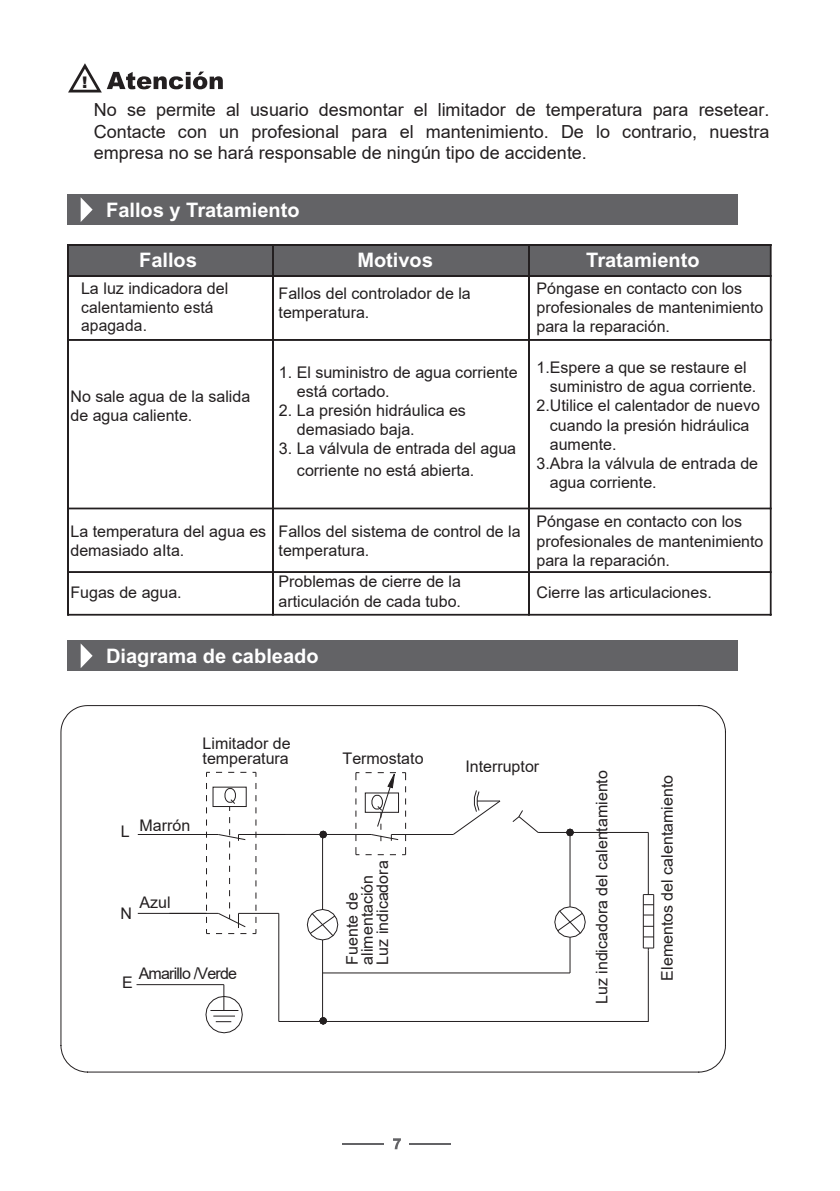
<style>
.page{position:relative;width:840px;height:1191px;background:#fff}
.page>*{position:absolute;margin:0;border:0;box-sizing:border-box;transform-origin:0 0}
.t1{font:700 20px "Arial";color:#fff}
.t2{font:18px/21.6px "Arial";color:#231f20;text-align:justify}
.t3{font:16px/19.2px "Arial";color:#231f20}
.t4{font:16px "Arial";letter-spacing:-.05em;color:#231f20}
.t5{font:900 16px "Arial";color:#231f20}
</style>
<div class="page">
<div style="left:68px;top:245px;width:702px;height:31px;background:#636366"></div>
<svg style="left:393px;top:1138px;width:7px;height:11px"></svg>
<hr style="left:408px;top:1143px;width:42px;height:2px;background:#636366">
<hr style="left:342px;top:1143px;width:41px;height:2px;background:#636366">
<div style="left:68px;top:244px;width:205px;height:2px;border:1px solid #231f20"></div>
<div style="left:272px;top:244px;width:257px;height:2px;border:1px solid #231f20"></div>
<div style="left:528px;top:244px;width:242px;height:2px;border:1px solid #231f20"></div>
<div style="left:67px;top:245px;width:2px;height:31px;border:1px solid #231f20"></div>
<div style="left:272px;top:245px;width:2px;height:31px;border:1px solid #231f20"></div>
<div style="left:527px;top:245px;width:2px;height:31px;border:1px solid #231f20"></div>
<div style="left:769px;top:245px;width:2px;height:31px;border:1px solid #231f20"></div>
<div style="left:68px;top:275px;width:205px;height:2px;border:1px solid #231f20"></div>
<div style="left:272px;top:275px;width:257px;height:2px;border:1px solid #231f20"></div>
<div style="left:528px;top:275px;width:242px;height:2px;border:1px solid #231f20"></div>
<div style="left:67px;top:276px;width:2px;height:64px;border:1px solid #231f20"></div>
<div style="left:272px;top:276px;width:2px;height:64px;border:1px solid #231f20"></div>
<div style="left:527px;top:276px;width:2px;height:64px;border:1px solid #231f20"></div>
<div style="left:769px;top:276px;width:2px;height:64px;border:1px solid #231f20"></div>
<div style="left:68px;top:339px;width:205px;height:2px;border:1px solid #231f20"></div>
<div style="left:272px;top:339px;width:257px;height:2px;border:1px solid #231f20"></div>
<div style="left:528px;top:339px;width:242px;height:2px;border:1px solid #231f20"></div>
<div style="left:67px;top:340px;width:2px;height:169px;border:1px solid #231f20"></div>
<div style="left:272px;top:340px;width:2px;height:169px;border:1px solid #231f20"></div>
<div style="left:527px;top:340px;width:2px;height:169px;border:1px solid #231f20"></div>
<div style="left:769px;top:340px;width:2px;height:169px;border:1px solid #231f20"></div>
<div style="left:68px;top:507px;width:205px;height:2px;border:1px solid #231f20"></div>
<div style="left:272px;top:507px;width:257px;height:2px;border:1px solid #231f20"></div>
<div style="left:528px;top:507px;width:242px;height:2px;border:1px solid #231f20"></div>
<div style="left:67px;top:508px;width:2px;height:64px;border:1px solid #231f20"></div>
<div style="left:272px;top:508px;width:2px;height:64px;border:1px solid #231f20"></div>
<div style="left:527px;top:508px;width:2px;height:64px;border:1px solid #231f20"></div>
<div style="left:769px;top:508px;width:2px;height:64px;border:1px solid #231f20"></div>
<div style="left:68px;top:571px;width:205px;height:2px;border:1px solid #231f20"></div>
<div style="left:272px;top:571px;width:257px;height:2px;border:1px solid #231f20"></div>
<div style="left:528px;top:571px;width:242px;height:2px;border:1px solid #231f20"></div>
<div style="left:67px;top:572px;width:2px;height:43px;border:1px solid #231f20"></div>
<div style="left:68px;top:614px;width:205px;height:1px;border:1px solid #231f20"></div>
<div style="left:272px;top:572px;width:2px;height:43px;border:1px solid #231f20"></div>
<div style="left:272px;top:614px;width:257px;height:1px;border:1px solid #231f20"></div>
<div style="left:527px;top:572px;width:2px;height:43px;border:1px solid #231f20"></div>
<div style="left:528px;top:614px;width:242px;height:1px;border:1px solid #231f20"></div>
<div style="left:769px;top:572px;width:2px;height:43px;border:1px solid #231f20"></div>
<div style="left:68px;top:194px;width:669px;height:31px;background:#636366"></div>
<svg style="left:81px;top:197px;width:12px;height:25px"></svg>
<div style="left:68px;top:640px;width:669px;height:31px;background:#636366"></div>
<svg style="left:81px;top:644px;width:12px;height:24px"></svg>
<svg style="left:68px;top:63px;width:155px;height:29px"></svg>
<svg style="left:60px;top:705px;width:665px;height:368px"></svg>
<svg style="left:402px;top:847px;width:4px;height:8px"></svg>
<svg style="left:355px;top:847px;width:4px;height:8px"></svg>
<svg style="left:355px;top:772px;width:4px;height:8px"></svg>
<hr style="left:238px;top:834px;width:47px;height:1px;background:#231f20">
<svg style="left:365px;top:768px;width:41px;height:73px"></svg>
<hr style="left:256px;top:834px;width:115px;height:1px;background:#231f20">
<svg style="left:451px;top:789px;width:50px;height:47px"></svg>
<hr style="left:652px;top:894px;width:1px;height:54px;background:#231f20">
<hr style="left:538px;top:832px;width:110px;height:1px;background:#231f20">
<svg style="left:511px;top:809px;width:28px;height:25px"></svg>
<svg style="left:566px;top:828px;width:7px;height:8px"></svg>
<svg style="left:205px;top:984px;width:38px;height:49px"></svg>
<hr style="left:391px;top:834px;width:62px;height:1px;background:#231f20">
<hr style="left:278px;top:913px;width:1px;height:108px;background:#231f20">
<hr style="left:322px;top:972px;width:247px;height:1px;background:#231f20">
<hr style="left:322px;top:834px;width:1px;height:75px;background:#231f20">
<svg style="left:252px;top:929px;width:4px;height:5px"></svg>
<svg style="left:206px;top:929px;width:4px;height:5px"></svg>
<svg style="left:206px;top:772px;width:4px;height:5px"></svg>
<svg style="left:252px;top:772px;width:4px;height:5px"></svg>
<svg style="left:217px;top:829px;width:29px;height:18px"></svg>
<svg style="left:224px;top:788px;width:12px;height:23px"></svg>
<hr style="left:647px;top:832px;width:1px;height:62px;background:#231f20">
<hr style="left:569px;top:832px;width:1px;height:74px;background:#231f20">
<hr style="left:136px;top:984px;width:88px;height:1px;background:#231f20">
<hr style="left:169px;top:913px;width:49px;height:1px;background:#231f20">
<hr style="left:138px;top:913px;width:68px;height:1px;background:#231f20">
<svg style="left:319px;top:1017px;width:8px;height:7px"></svg>
<hr style="left:322px;top:940px;width:1px;height:81px;background:#231f20">
<svg style="left:306px;top:908px;width:33px;height:33px"></svg>
<hr style="left:238px;top:913px;width:40px;height:1px;background:#231f20">
<svg style="left:216px;top:902px;width:30px;height:32px"></svg>
<hr style="left:278px;top:1021px;width:370px;height:1px;background:#231f20">
<hr style="left:647px;top:950px;width:1px;height:71px;background:#231f20">
<svg style="left:643px;top:947px;width:10px;height:3px"></svg>
<hr style="left:569px;top:937px;width:1px;height:36px;background:#231f20">
<hr style="left:642px;top:894px;width:1px;height:54px;background:#231f20">
<svg style="left:553px;top:905px;width:33px;height:33px"></svg>
<hr style="left:169px;top:834px;width:49px;height:1px;background:#231f20">
<div style="left:212px;top:786px;width:34px;height:21px;border:1px solid #231f20"></div>
<hr style="left:138px;top:834px;width:68px;height:1px;background:#231f20">
<svg style="left:319px;top:830px;width:8px;height:8px"></svg>
<p class="t5" style="left:82px;top:70px;width:7px">!</p>
<p class="t2" style="left:94px;top:99px;width:677px">No se permite al usuario desmontar el limitador de temperatura para resetear.<br>Contacte con un profesional para el mantenimiento. De lo contrario, nuestra empresa no se hará responsable de ningún tipo de accidente.</p>
<p class="t1" style="left:106px;top:198px;width:195px">Fallos y Tratamiento</p>
<p class="t1" style="left:139px;top:248px;width:59px">Fallos</p>
<p class="t1" style="left:357px;top:248px;width:77px">Motivos</p>
<p class="t1" style="left:586px;top:248px;width:115px">Tratamiento</p>
<p class="t3" style="left:536px;top:278px;width:228px">Póngase en contacto con los profesionales de mantenimiento para la reparación.</p>
<p class="t3" style="left:536px;top:358px;width:211px">1.Espere a que se restaure el</p>
<p class="t3" style="left:549px;top:377px;width:208px">suministro de agua corriente.</p>
<p class="t3" style="left:536px;top:396px;width:225px">2.Utilice el calentador de nuevo</p>
<p class="t3" style="left:549px;top:415px;width:201px">cuando la presión hidráulica</p>
<p class="t3" style="left:549px;top:434px;width:68px">aumente.</p>
<p class="t3" style="left:536px;top:454px;width:223px">3.Abra la válvula de entrada de</p>
<p class="t3" style="left:549px;top:473px;width:108px">agua corriente.</p>
<p class="t3" style="left:536px;top:512px;width:228px">Póngase en contacto con los profesionales de mantenimiento para la reparación.</p>
<p class="t3" style="left:536px;top:583px;width:177px">Cierre las articulaciones.</p>
<p class="t3" style="left:81px;top:279px;width:149px;line-height:18.4px">La luz indicadora del calentamiento está apagada.</p>
<p class="t3" style="left:278px;top:284px;width:194px">Fallos del controlador de la temperatura.</p>
<p class="t3" style="left:297px;top:362px;width:222px;text-indent:-18px">1. El suministro de agua corriente está cortado.</p>
<p class="t3" style="left:297px;top:400px;width:170px;text-indent:-18px">2. La presión hidráulica es demasiado baja.</p>
<p class="t3" style="left:297px;top:438px;width:221px;line-height:21.4px;text-indent:-18px">3. La válvula de entrada del agua corriente no está abierta.</p>
<p class="t3" style="left:70px;top:387px;width:181px">No sale agua de la salida de agua caliente.</p>
<p class="t3" style="left:70px;top:522px;width:197px">La temperatura del agua es demasiado aIta.</p>
<p class="t3" style="left:278px;top:522px;width:243px">Fallos del sistema de control de la temperatura.</p>
<p class="t3" style="left:70px;top:583px;width:113px">Fugas de agua.</p>
<p class="t3" style="left:278px;top:572px;width:184px">Problemas de cierre de la articulación de cada tubo.</p>
<p class="t1" style="left:106px;top:644px;width:214px">Diagrama de cableado</p>
<p class="t3" style="left:202px;top:735px;width:90px;line-height:15.2px">Limitador de temperatura</p>
<p class="t3" style="left:121px;top:821px;width:10px">L</p>
<p class="t3" style="left:139px;top:815px;width:52px">Marrón</p>
<p class="t3" style="left:120px;top:904px;width:13px">N</p>
<p class="t3" style="left:139px;top:892px;width:33px">Azul</p>
<p class="t4" style="left:139px;top:962px;width:100px">Amarillo /Verde</p>
<p class="t3" style="left:122px;top:973px;width:12px">E</p>
<p class="t3" style="left:342px;top:748px;width:82px">Termostato</p>
<p class="t3" style="left:344px;top:964px;width:106px;line-height:15.2px;rotate:-90deg">Fuente de alimentación<br>Luz indicadora</p>
<p class="t3" style="left:465px;top:757px;width:75px">Interruptor</p>
<p class="t3" style="left:592px;top:1004px;width:235px;rotate:-90deg">Luz indicadora del calentamiento</p>
<p class="t3" style="left:657px;top:980px;width:207px;rotate:-90deg">Elementos del calentamiento</p>
</div>
